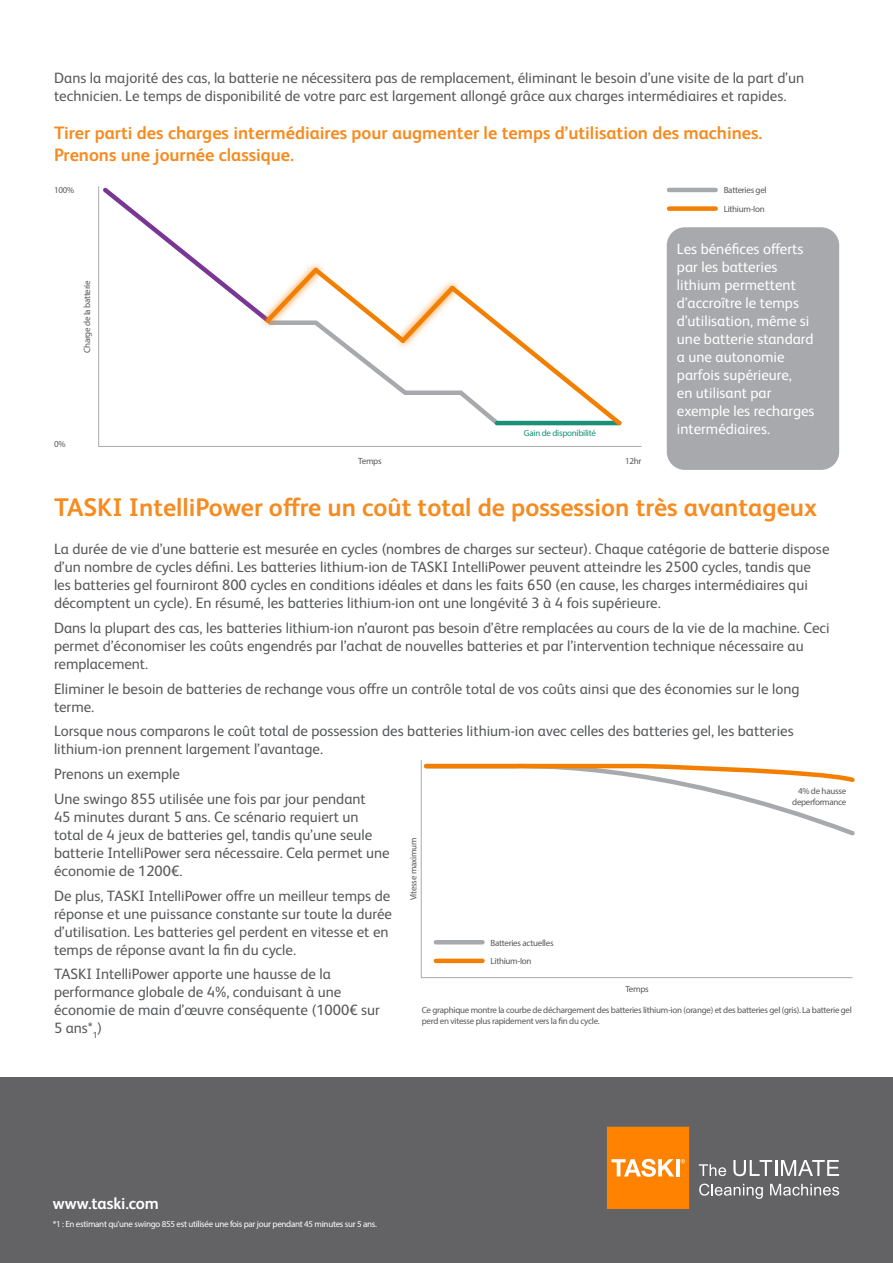
<style>
.page{position:relative;width:893px;height:1263px;background:#fff}
.page>*{position:absolute;margin:0;border:0;box-sizing:border-box;transform-origin:0 0}
.t1{font:700 25.5px "FS Albert Pro";color:#f68b1f}
.t2{font:700 18px/21.6px "FS Albert Pro";color:#f68b1f}
.Coyright{font:700 16.5px "FS Albert Pro";letter-spacing:-.005em;color:#fff}
.t3{font:15px/18px "FS Albert Pro";color:#57585a}
.t4{font:15px/18px "FS Albert Pro";color:#fff}
.t5{font:9px/10.8px "Myriad Pro";letter-spacing:-.03em;color:#57585a}
.t6{font:9px "Myriad Pro";letter-spacing:-.03em;color:#fff}
.t7{font:9px "Myriad Pro";letter-spacing:-.03em;color:#1a9078}
</style>
<div class="page">
<div style="left:0;top:1077px;width:893px;height:186px;background:#636366"></div>
<svg style="left:98px;top:186px;width:544px;height:261px"></svg>
<svg style="left:99px;top:186px;width:527px;height:243px"></svg>
<div style="left:667px;top:227px;width:172px;height:243px;background:#a8a9ad;border-radius:18px"></div>
<hr style="left:669px;top:188px;width:47px;height:4px;background:#a8a9ad">
<div style="left:669px;top:206px;width:47px;height:5px;background:#f27f00"></div>
<svg style="left:420px;top:760px;width:433px;height:218px"></svg>
<svg style="left:422px;top:760px;width:433px;height:83px"></svg>
<hr style="left:436px;top:940px;width:46px;height:4px;background:#a8a9ad">
<hr style="left:436px;top:959px;width:46px;height:4px;background:#f27f00">
<svg style="left:699px;top:1164px;width:27px;height:12px"></svg>
<svg style="left:733px;top:1160px;width:106px;height:16px"></svg>
<svg style="left:699px;top:1183px;width:64px;height:16px"></svg>
<svg style="left:770px;top:1184px;width:69px;height:11px"></svg>
<svg style="left:607px;top:1127px;width:82px;height:82px;background:#fe8d17"></svg>
<p class="t3" style="left:54px;top:68px;width:751px">Dans la majorité des cas, la batterie ne nécessitera pas de remplacement, éliminant le besoin d’une visite de la part d’un technicien. Le temps de disponibilité de votre parc est largement allongé grâce aux charges intermédiaires et rapides.</p>
<p class="t2" style="left:54px;top:121px;width:710px">Tirer parti des charges intermédiaires pour augmenter le temps d’utilisation des machines.<br>Prenons une journée classique.</p>
<p class="t5" style="left:54px;top:185px;width:22px">100%</p>
<p class="t5" style="left:724px;top:185px;width:45px">Batteries gel</p>
<p class="t5" style="left:724px;top:203px;width:43px">Lithium-Ion</p>
<p class="t5" style="left:82px;top:353px;width:74px;rotate:-90deg">Charge de la batterie</p>
<p class="t5" style="left:54px;top:438px;width:13px">0%</p>
<p class="t5" style="left:358px;top:455px;width:25px">Temps</p>
<p class="t7" style="left:524px;top:428px;width:74px">Gain de disponibilité</p>
<p class="t5" style="left:625px;top:455px;width:18px">12hr</p>
<p class="t4" style="left:677px;top:239px;width:139px">Les bénéfices offerts par les batteries lithium permettent d’accroître le temps d’utilisation, même si une batterie standard a une autonomie parfois supérieure,<br>en utilisant par exemple les recharges intermédiaires.</p>
<p class="t1" style="left:54px;top:489px;width:764px">TASKI IntelliPower offre un coût total de possession très avantageux</p>
<p class="t3" style="left:54px;top:539px;width:777px">La durée de vie d’une batterie est mesurée en cycles (nombres de charges sur secteur). Chaque catégorie de batterie dispose d’un nombre de cycles défini. Les batteries lithium-ion de TASKI IntelliPower peuvent atteindre les 2500 cycles, tandis que les batteries gel fourniront 800 cycles en conditions idéales et dans les faits 650 (en cause, les charges intermédiaires qui décomptent un cycle). En résumé, les batteries lithium-ion ont une longévité 3 à 4 fois supérieure.</p>
<p class="t3" style="left:54px;top:618px;width:777px">Dans la plupart des cas, les batteries lithium-ion n’auront pas besoin d’être remplacées au cours de la vie de la machine. Ceci permet d’économiser les coûts engendrés par l’achat de nouvelles batteries et par l’intervention technique nécessaire au remplacement.</p>
<p class="t3" style="left:54px;top:678px;width:747px">Eliminer le besoin de batteries de rechange vous offre un contrôle total de vos coûts ainsi que des économies sur le long terme.</p>
<p class="t3" style="left:54px;top:721px;width:741px">Lorsque nous comparons le coût total de possession des batteries lithium-ion avec celles des batteries gel, les batteries lithium-ion prennent largement l’avantage.</p>
<p class="t3" style="left:54px;top:764px;width:128px">Prenons un exemple</p>
<p class="t3" style="left:54px;top:789px;width:337px">Une swingo 855 utilisée une fois par jour pendant<br>45 minutes durant 5 ans. Ce scénario requiert un total de 4 jeux de batteries gel, tandis qu’une seule batterie IntelliPower sera nécessaire. Cela permet une économie de 1200€.</p>
<p class="t3" style="left:54px;top:885px;width:340px">De plus, TASKI IntelliPower offre un meilleur temps de réponse et une puissance constante sur toute la durée d’utilisation. Les batteries gel perdent en vitesse et en temps de réponse avant la fin du cycle.</p>
<p class="t3" style="left:54px;top:964px;width:327px">TASKI IntelliPower apporte une hausse de la performance globale de 4%, conduisant à une économie de main d’œuvre conséquente (1000€ sur 5 ans*<sub>1</sub>)</p>
<p class="t5" style="left:792px;top:786px;width:55px;text-align:right">4% de hausse de performance</p>
<p class="t5" style="left:408px;top:900px;width:64px;rotate:-90deg">Vitesse maximum</p>
<p class="t5" style="left:490px;top:937px;width:65px">Batteries actuelles</p>
<p class="t5" style="left:490px;top:956px;width:43px">Lithium-Ion</p>
<p class="t5" style="left:625px;top:984px;width:25px">Temps</p>
<p class="t5" style="left:422px;top:1004px;width:432px">Ce graphique montre la courbe de déchargement des batteries lithium-ion (orange) et des batteries gel (gris). La batterie gel perd en vitesse plus rapidement vers la fin du cycle.</p>
<p class="Coyright" style="left:53px;top:1192px;width:108px">www.taski.com</p>
<p class="t6" style="left:53px;top:1218px;width:326px">*1 : En estimant qu’une swingo 855 est utilisée une fois par jour pendant 45 minutes sur 5 ans.</p>
</div>
